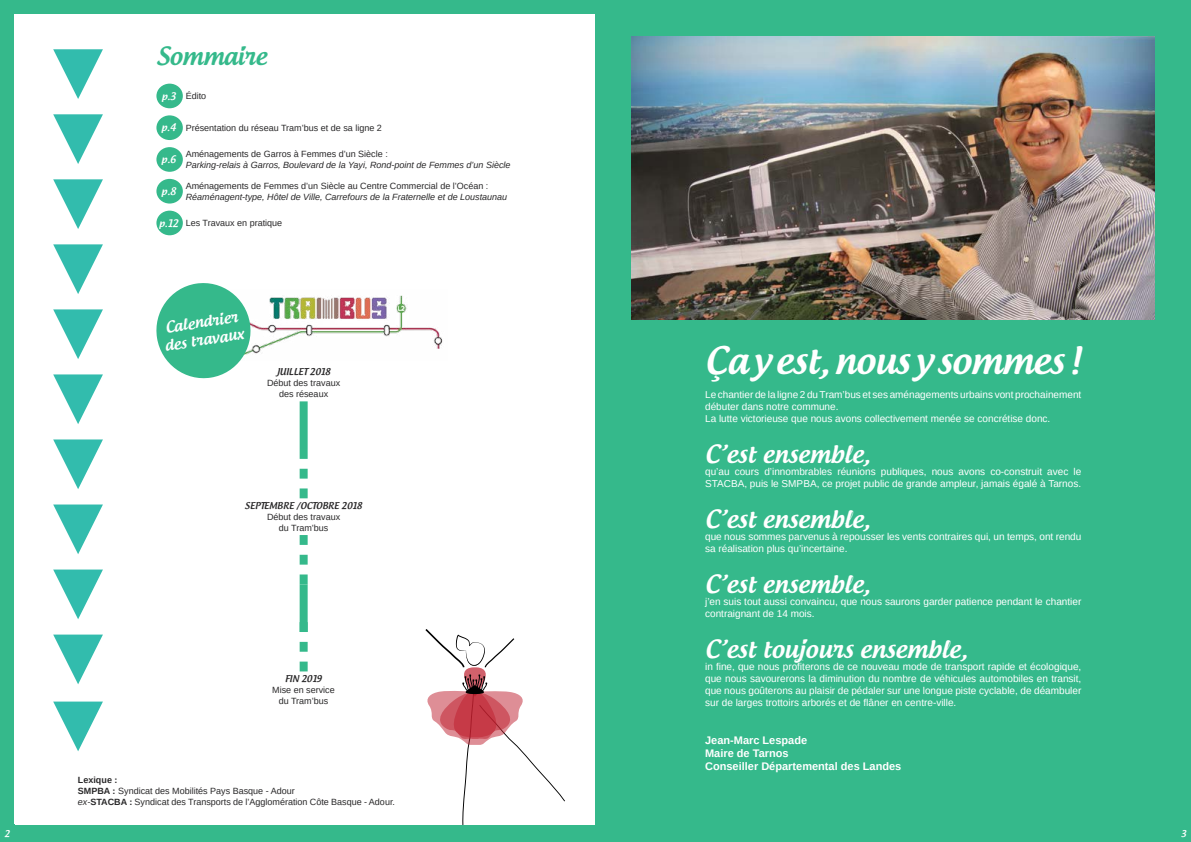
<style>
.page{position:relative;width:1191px;height:842px;background:#35b98b}
.page>*{position:absolute;margin:0;border:0;box-sizing:border-box;transform-origin:0 0}
.t1{font:700 85px/65.2px "Arimo";color:#32bcad;text-align:justify}
.t2{font:500 36px "Androgyne";letter-spacing:-.01em;color:#fff}
.t3{font:500 24px "Androgyne";color:#fff}
.t4{font:500 24px "Androgyne";letter-spacing:-.025em;color:#35b98b}
.t5{font:500 15px/18px "Androgyne";color:#fff}
.t6{font:700 11px/13.2px "Arimo";color:#fff}
.t7{font:10px/12px "Arimo";color:#fff}
.t8{font:500 10px "Androgyne";color:#fff}
.t9{font:9px/10.8px "Arimo";color:#292829;text-align:center}
.t10{font:italic 9px "Arimo";color:#292829}
.t11{font:500 9px "Androgyne";color:#292829}
.t12{font:500 9px "Androgyne";color:#fff}
.s1{font-family:"Androgyne";font-weight:500;font-size:10px;color:#fff}
.s2{font-weight:700}
.s3{font-style:italic}
</style>
<div class="page">
<div style="left:14px;top:14px;width:1160px;height:811px;background:#fff"></div>
<div style="left:595px;top:9px;width:586px;height:826px;background:#35b98b"></div>
<img style="left:631px;top:36px;width:524px;height:284px">
<div style="left:156px;top:84px;width:27px;height:24px;background:#35b98b;border-radius:50%"></div>
<div style="left:156px;top:115px;width:27px;height:25px;background:#35b98b;border-radius:50%"></div>
<div style="left:156px;top:147px;width:27px;height:25px;background:#35b98b;border-radius:50%"></div>
<div style="left:156px;top:179px;width:27px;height:25px;background:#35b98b;border-radius:50%"></div>
<div style="left:156px;top:211px;width:27px;height:24px;background:#35b98b;border-radius:50%"></div>
<svg style="left:300px;top:449px;width:8px;height:49px"></svg>
<div style="left:300px;top:401px;width:8px;height:48px;background:#35b98b"></div>
<svg style="left:300px;top:535px;width:8px;height:49px"></svg>
<div style="left:300px;top:584px;width:8px;height:48px;background:#35b98b"></div>
<svg style="left:300px;top:622px;width:8px;height:49px"></svg>
<img style="left:254px;top:295px;width:189px;height:59px">
<svg style="left:156px;top:283px;width:98px;height:96px"></svg>
<svg style="left:425px;top:629px;width:140px;height:196px"></svg>
<h1 class="t1" style="left:36px;top:37px;width:86px">▼ ▼ ▼ ▼ ▼ ▼ ▼ ▼ ▼ ▼ ▼</h1>
<h3 class="t4" style="left:156px;top:40px;width:113px">Sommaire</h3>
<p class="t9" style="left:162px;top:91px;width:46px"><span class="s1">p.3</span> Édito</p>
<p class="t9" style="left:162px;top:123px;width:222px"><span class="s1">p.4</span> Présentation du réseau Tram’bus et de sa ligne 2</p>
<p class="t8" style="left:162px;top:153px;width:16px">p.6</p>
<p class="t9" style="left:186px;top:149px;width:204px">Aménagements de Garros à Femmes d’un Siècle :</p>
<p class="t10" style="left:186px;top:159px;width:326px">Parking-relais à Garros, Boulevard de la Yayi, Rond-point de Femmes d’un Siècle</p>
<p class="t9" style="left:186px;top:181px;width:304px">Aménagements de Femmes d’un Siècle au Centre Commercial de l’Océan :</p>
<p class="t10" style="left:186px;top:191px;width:323px">Réaménagent-type, Hôtel de Ville, Carrefours de la Fraternelle et de Loustaunau</p>
<p class="t9" style="left:159px;top:218px;width:124px"><span class="s1">p.12</span> Les Travaux en pratique</p>
<p class="t8" style="left:162px;top:185px;width:16px">p.8</p>
<h3 class="t5" style="left:161px;top:319px;width:81px;rotate:-9deg">Calendrier des travaux</h3>
<p class="t11" style="left:277px;top:366px;width:55px">Juillet 2018</p>
<p class="t9" style="left:267px;top:377px;width:75px">Début des travaux des réseaux</p>
<p class="t11" style="left:245px;top:500px;width:119px">septembre /octobre 2018</p>
<p class="t9" style="left:267px;top:512px;width:75px">Début des travaux du Tram’bus</p>
<p class="t11" style="left:285px;top:673px;width:38px">fin 2019</p>
<p class="t9" style="left:272px;top:685px;width:64px">Mise en service du Tram’bus</p>
<p class="t9" style="left:78px;top:774px;width:318px;text-align:left"><span class="s2">Lexique :<br>SMPBA :</span> Syndicat des Mobilités Pays Basque - Adour<br><span class="s3">ex-</span><span class="s2">STACBA :</span> Syndicat des Transports de l’Agglomération Côte Basque - Adour.</p>
<h2 class="t2" style="left:705px;top:338px;width:378px">Ça y est, nous y sommes !</h2>
<p class="t7" style="left:705px;top:389px;width:378px">Le chantier de la ligne 2 du Tram’bus et ses aménagements urbains vont prochainement débuter dans notre commune.<br>La lutte victorieuse que nous avons collectivement menée se concrétise donc.</p>
<h3 class="t3" style="left:705px;top:439px;width:167px">C’est ensemble,</h3>
<p class="t7" style="left:705px;top:466px;width:378px">qu’au cours d’innombrables réunions publiques, nous avons co-construit avec le<br>STACBA, puis le SMPBA, ce projet public de grande ampleur, jamais égalé à Tarnos.</p>
<h3 class="t3" style="left:705px;top:504px;width:167px">C’est ensemble,</h3>
<p class="t7" style="left:705px;top:530px;width:378px">que nous sommes parvenus à repousser les vents contraires qui, un temps, ont rendu sa réalisation plus qu’incertaine.</p>
<h3 class="t3" style="left:705px;top:568px;width:167px">C’est ensemble,</h3>
<p class="t7" style="left:705px;top:595px;width:378px">j’en suis tout aussi convaincu, que nous saurons garder patience pendant le chantier contraignant de 14 mois.</p>
<h3 class="t3" style="left:705px;top:633px;width:264px">C’est toujours ensemble,</h3>
<p class="t7" style="left:705px;top:660px;width:378px;text-align:justify">in fine, que nous profiterons de ce nouveau mode de transport rapide et écologique, que nous savourerons la diminution du nombre de véhicules automobiles en transit, que nous goûterons au plaisir de pédaler sur une longue piste cyclable, de déambuler sur de larges trottoirs arborés et de flâner en centre-ville.</p>
<p class="t6" style="left:705px;top:734px;width:198px">Jean-Marc Lespade<br>Maire de Tarnos<br>Conseiller Départemental des Landes</p>
<p class="t12" style="left:4px;top:828px;width:7px">2</p>
<p class="t12" style="left:1181px;top:828px;width:7px">3</p>
</div>
